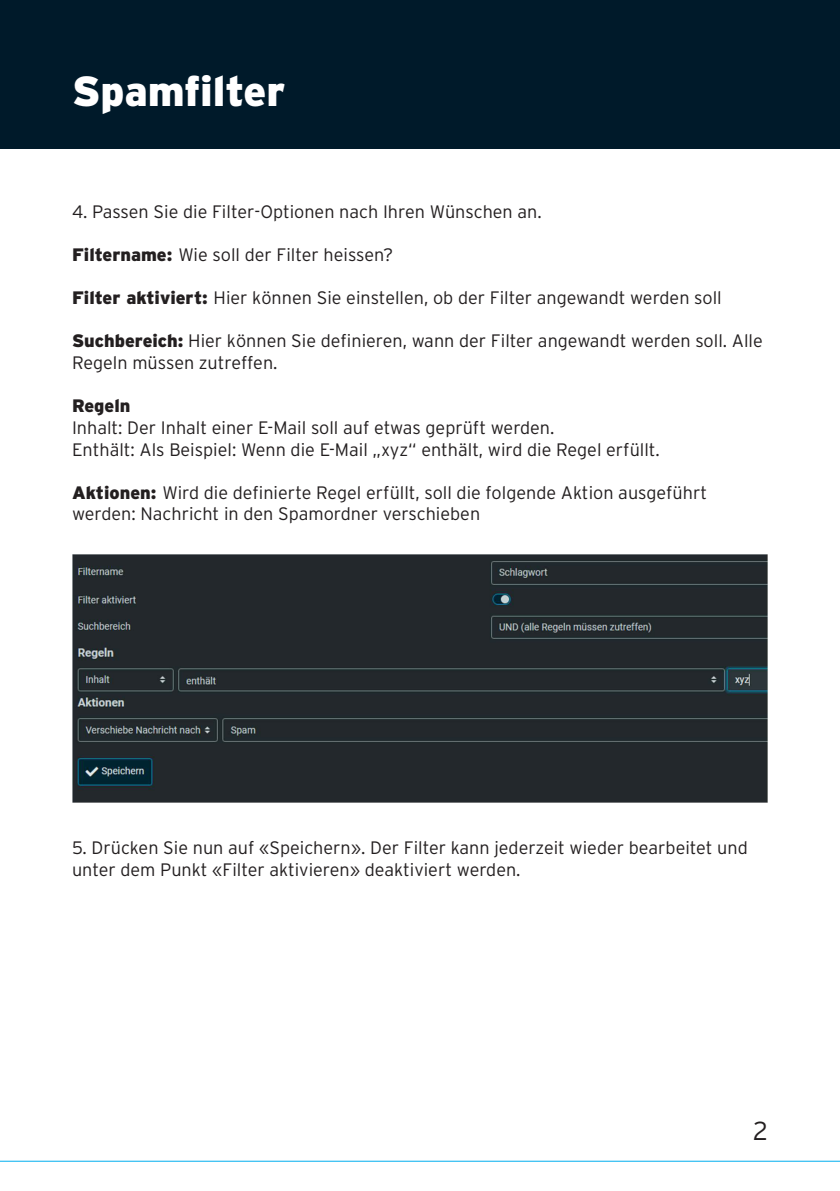
<style>
.page{position:relative;width:840px;height:1191px;background:#fff}
.page>*{position:absolute;margin:0;border:0;box-sizing:border-box;transform-origin:0 0}
.t1{font:900 42px "Interstate";color:#fff}
.t2{font:300 26px "Interstate";color:#231f20}
.t3{font:300 18px/21.6px "Interstate";color:#231f20}
.t4{font:900 18px "Interstate";color:#231f20}
.s1{font-weight:900}
</style>
<div class="page">
<hr style="left:0;top:1160px;width:839px;height:1px;background:#00aeef">
<div style="left:0;top:0;width:839px;height:149px;background:#001a2a"></div>
<img style="left:72px;top:555px;width:695px;height:247px">
<p class="t1" style="left:72px;top:67px;width:214px">Spamfilter</p>
<p class="t3" style="left:72px;top:200px;width:471px">4. Passen Sie die Filter-Optionen nach Ihren Wünschen an.</p>
<p class="t3" style="left:72px;top:244px;width:322px"><span class="s1">Filtername:</span> Wie soll der Filter heissen?</p>
<p class="t3" style="left:72px;top:287px;width:650px"><span class="s1">Filter aktiviert:</span> Hier können Sie einstellen, ob der Filter angewandt werden soll</p>
<p class="t3" style="left:72px;top:330px;width:692px"><span class="s1">Suchbereich:</span> Hier können Sie definieren, wann der Filter angewandt werden soll. Alle<br>Regeln müssen zutreffen.</p>
<p class="t4" style="left:72px;top:396px;width:60px">Regeln</p>
<p class="t3" style="left:72px;top:416px;width:483px">Inhalt: Der Inhalt einer E-Mail soll auf etwas geprüft werden.</p>
<p class="t3" style="left:72px;top:438px;width:589px">Enthält: Als Beispiel: Wenn die E-Mail „xyz“ enthält, wird die Regel erfüllt.</p>
<p class="t3" style="left:72px;top:481px;width:636px"><span class="s1">Aktionen:</span> Wird die definierte Regel erfüllt, soll die folgende Aktion ausgeführt werden: Nachricht in den Spamordner verschieben</p>
<p class="t3" style="left:72px;top:837px;width:676px">5. Drücken Sie nun auf «Speichern». Der Filter kann jederzeit wieder bearbeitet und unter dem Punkt «Filter aktivieren» deaktiviert werden.</p>
<p class="t2" style="left:752px;top:1116px;width:16px">2</p>
</div>
